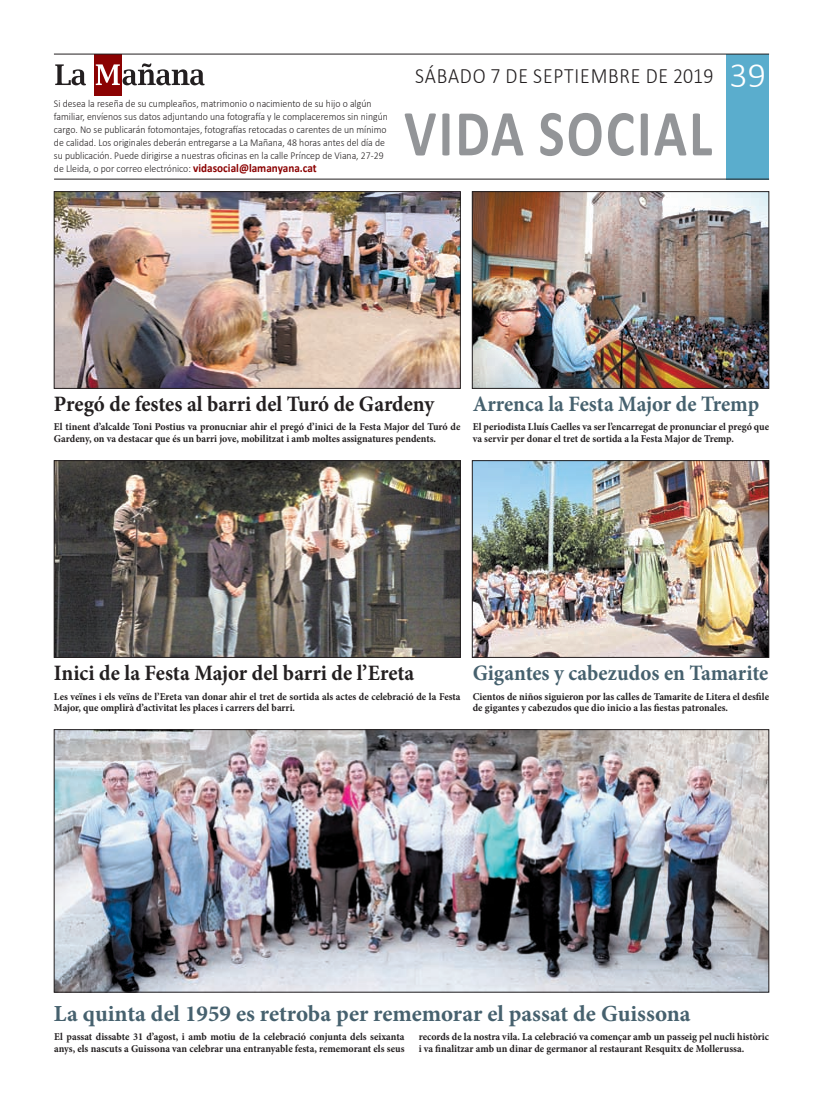
<style>
.page{position:relative;width:823px;height:1106px;background:#fff}
.page>*{position:absolute;margin:0;border:0;box-sizing:border-box;transform-origin:0 0}
.t1{font:700 65.9px "Calibri";letter-spacing:.04em;color:#939598;scale:.83 1}
.t2{font:700 23px "Minion Pro";color:#46616e}
.t3{font:700 22px "Minion Pro";color:#231f20;scale:.95 1}
.t4{font:700 22px "Minion Pro";letter-spacing:-.005em;color:#46616e;scale:.95 1}
.t5{font:300 22px "Calibri";letter-spacing:.04em;color:#231f20;scale:.9 1}
.t6{font:700 10.5px/11.9px "Minion Pro";color:#231f20;scale:.95 1}
.t7{font:300 10.5px/13px "Calibri";color:#231f20;scale:.93 1}
.s1{font-weight:700;font-size:12px;color:#8b0202}
.s2{font-size:36px;color:#fff}
</style>
<div class="page">
<div style="left:725px;top:54px;width:43px;height:125px;background:#5aadcd"></div>
<div style="left:94px;top:54px;width:27px;height:41px;background:#8b0202"></div>
<svg style="left:96px;top:63px;width:108px;height:22px"></svg>
<svg style="left:55px;top:64px;width:31px;height:21px"></svg>
<hr style="left:54px;top:54px;width:714px;height:1px;background:#231f20">
<hr style="left:54px;top:179px;width:714px;height:1px;background:#231f20">
<img style="left:56px;top:731px;width:710px;height:259px">
<div style="left:54px;top:729px;width:714px;height:263px;border:1px solid #231f20"></div>
<img style="left:474px;top:193px;width:292px;height:193px">
<div style="left:472px;top:191px;width:296px;height:197px;border:1px solid #231f20"></div>
<img style="left:474px;top:462px;width:292px;height:193px">
<div style="left:472px;top:460px;width:296px;height:197px;border:1px solid #231f20"></div>
<img style="left:56px;top:193px;width:402px;height:193px">
<div style="left:54px;top:191px;width:406px;height:197px;border:1px solid #231f20"></div>
<img style="left:56px;top:462px;width:402px;height:193px">
<div style="left:54px;top:460px;width:406px;height:197px;border:1px solid #231f20"></div>
<p class="t7" style="left:54px;top:96px;width:360px">Si desea la reseña de su cumpleaños, matrimonio o nacimiento de su hijo o algún familiar, envíenos sus datos adjuntando una fotografía y le complaceremos sin ningún cargo. No se publicarán fotomontajes, fotografías retocadas o carentes de un mínimo de calidad. Los originales deberán entregarse a La Mañana, 48 horas antes del día de su publicación. Puede dirigirse a nuestras oficinas en la calle Príncep de Viana, 27-29 de Lleida, o por correo electrónico: <span class="s1">vidasocial@lamanyana.cat</span></p>
<p class="t5" style="left:415px;top:62px;width:391px">SÁBADO 7 DE SEPTIEMBRE DE 2019 <span class="s2">39</span></p>
<p class="t1" style="left:404px;top:91px;width:372px">VIDA SOCIAL</p>
<p class="t3" style="left:54px;top:388px;width:401px">Pregó de festes al barri del Turó de Gardeny</p>
<p class="t6" style="left:54px;top:421px;width:429px">El tinent d’alcalde Toni Postius va pronucniar ahir el pregó d’inici de la Festa Major del Turó de<br>Gardeny, on va destacar que és un barri jove, mobilitzat i amb moltes assignatures pendents.</p>
<p class="t4" style="left:472px;top:388px;width:303px">Arrenca la Festa Major de Tremp</p>
<p class="t6" style="left:472px;top:421px;width:313px">El periodista Lluís Caelles va ser l’encarregat de pronunciar el pregó que va servir per donar el tret de sortida a la Festa Major de Tremp.</p>
<p class="t3" style="left:54px;top:657px;width:381px">Inici de la Festa Major del barri de l’Ereta</p>
<p class="t6" style="left:54px;top:690px;width:429px">Les veïnes i els veïns de l’Ereta van donar ahir el tret de sortida als actes de celebració de la Festa<br>Major, que omplirà d’activitat les places i carrers del barri.</p>
<p class="t4" style="left:472px;top:657px;width:312px">Gigantes y cabezudos en Tamarite</p>
<p class="t6" style="left:472px;top:690px;width:313px">Cientos de niños siguieron por las calles de Tamarite de Litera el desfile de gigantes y cabezudos que dio inicio a las fiestas patronales.</p>
<p class="t2" style="left:54px;top:997px;width:638px">La quinta del 1959 es retroba per rememorar el passat de Guissona</p>
<p class="t6" style="left:54px;top:1030px;width:370px">El passat dissabte 31 d’agost, i amb motiu de la celebració conjunta dels seixanta anys, els nascuts a Guissona van celebrar una entranyable festa, rememorant els seus</p>
<p class="t6" style="left:418px;top:1030px;width:370px">records de la nostra vila. La celebració va començar amb un passeig pel nucli històric i va finalitzar amb un dinar de germanor al restaurant Resquitx de Mollerussa.</p>
</div>
